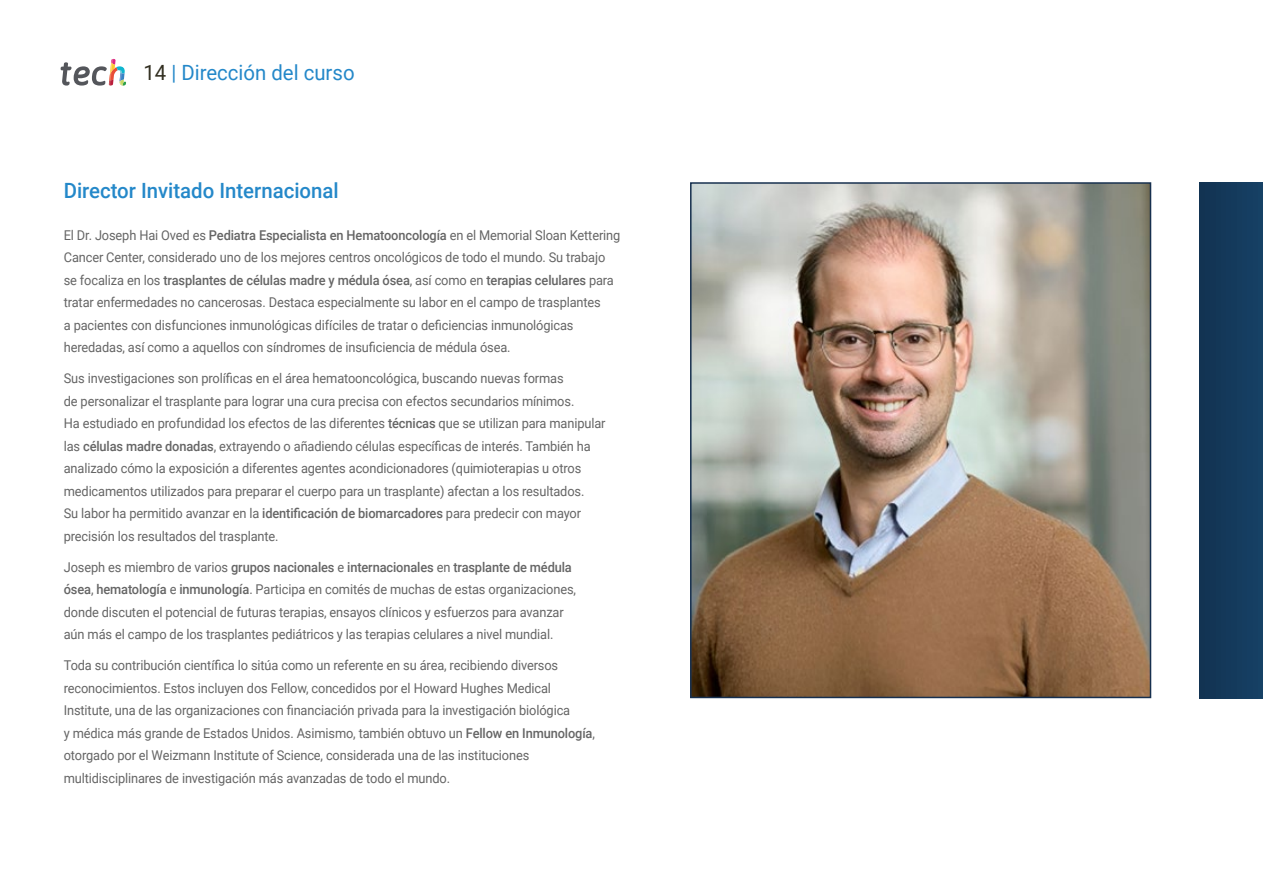
<style>
.page{position:relative;width:1263px;height:893px;background:#fff}
.page>*{position:absolute;margin:0;border:0;box-sizing:border-box;transform-origin:0 0}
.t1{font:500 21px "Roboto";color:#2488c9}
.t2{font:21px "Roboto";color:#2488c9}
.t3{font:13.5px/22.5px "Roboto";letter-spacing:-.01em;color:#656565;scale:.95 1}
.s1{color:#312e20}
.s2{font-weight:500}
</style>
<div class="page">
<svg style="left:61px;top:59px;width:65px;height:27px"></svg>
<img style="left:693px;top:185px;width:455px;height:510px">
<div style="left:690px;top:182px;width:461px;height:516px;border:2px solid #17304f"></div>
<div style="left:1199px;top:182px;width:64px;height:516px;background:#14395b"></div>
<h1 class="t2" style="left:144px;top:57px;width:213px"><span class="s1">14</span> | Dirección del curso</h1>
<h1 class="t1" style="left:64px;top:176px;width:276px">Director Invitado Internacional</h1>
<p class="t3" style="left:64px;top:223px;width:587px">El Dr. Joseph Hai Oved es <span class="s2">Pediatra Especialista en Hematooncología</span> en el Memorial Sloan Kettering Cancer Center, considerado uno de los mejores centros oncológicos de todo el mundo. Su trabajo se focaliza en los <span class="s2">trasplantes de células madre y médula ósea</span>, así como en <span class="s2">terapias celulares</span> para tratar enfermedades no cancerosas. Destaca especialmente su labor en el campo de trasplantes<br>a pacientes con disfunciones inmunológicas difíciles de tratar o deficiencias inmunológicas heredadas, así como a aquellos con síndromes de insuficiencia de médula ósea.</p>
<p class="t3" style="left:64px;top:367px;width:572px">Sus investigaciones son prolíficas en el área hematooncológica, buscando nuevas formas<br>de personalizar el trasplante para lograr una cura precisa con efectos secundarios mínimos.<br>Ha estudiado en profundidad los efectos de las diferentes <span class="s2">técnicas</span> que se utilizan para manipular las <span class="s2">células madre donadas</span>, extrayendo o añadiendo células específicas de interés. También ha analizado cómo la exposición a diferentes agentes acondicionadores (quimioterapias u otros medicamentos utilizados para preparar el cuerpo para un trasplante) afectan a los resultados.<br>Su labor ha permitido avanzar en la <span class="s2">identificación de biomarcadores</span> para predecir con mayor precisión los resultados del trasplante.</p>
<p class="t3" style="left:64px;top:555px;width:541px">Joseph es miembro de varios <span class="s2">grupos nacionales</span> e <span class="s2">internacionales</span> en <span class="s2">trasplante de médula ósea</span>, <span class="s2">hematología</span> e <span class="s2">inmunología</span>. Participa en comités de muchas de estas organizaciones, donde discuten el potencial de futuras terapias, ensayos clínicos y esfuerzos para avanzar aún más el campo de los trasplantes pediátricos y las terapias celulares a nivel mundial.</p>
<p class="t3" style="left:64px;top:654px;width:561px">Toda su contribución científica lo sitúa como un referente en su área, recibiendo diversos reconocimientos. Estos incluyen dos Fellow, concedidos por el Howard Hughes Medical Institute, una de las organizaciones con financiación privada para la investigación biológica<br>y médica más grande de Estados Unidos. Asimismo, también obtuvo un <span class="s2">Fellow en Inmunología</span>, otorgado por el Weizmann Institute of Science, considerada una de las instituciones multidisciplinares de investigación más avanzadas de todo el mundo.</p>
</div>
